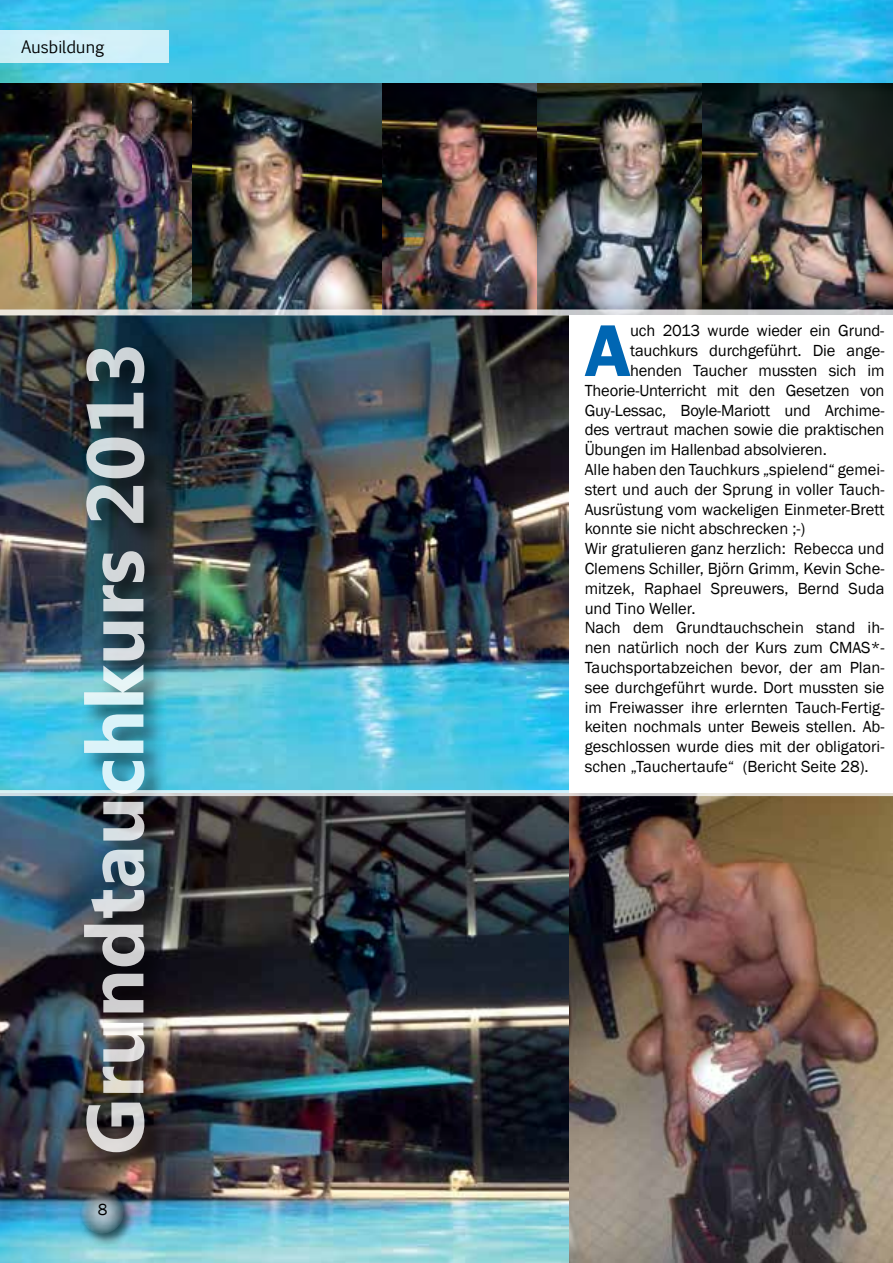
<style>
.page{position:relative;width:893px;height:1263px;background:#fff}
.page>*{position:absolute;margin:0;border:0;box-sizing:border-box;transform-origin:0 0}
.t1{font:700 80.25px "Microsoft Phags Pa";color:#fff}
.t2{font:600 75.9px "Franklin Gothic";color:#0066b3}
.t3{font:16.5px "Franklin Gothic";color:#000}
.t4{font:16.5px "Euphemia CAS";color:#000}
</style>
<div class="page">
<img style="left:0;top:315px;width:568px;height:948px">
<img style="left:0;top:0;width:893px;height:83px">
<img style="left:381px;top:83px;width:512px;height:226px">
<img style="left:0;top:83px;width:381px;height:226px">
<div style="left:0;top:31px;width:169px;height:32px;background:#cff0f8"></div>
<div style="left:77px;top:1187px;width:59px;height:59px;background:#000;opacity:.75"></div>
<svg style="left:81px;top:1191px;width:43px;height:42px"></svg>
<div style="left:80px;top:344px;width:89px;height:832px;background:#000;opacity:.75"></div>
<img style="left:569px;top:796px;width:324px;height:467px">
<svg style="left:0;top:309px;width:893px;height:6px;background:#c6c6c5"></svg>
<svg style="left:0;top:790px;width:893px;height:6px"></svg>
<p class="t4" style="left:21px;top:35px;width:84px">Ausbildung</p>
<h1 class="t1" style="left:58px;top:1155px;width:814px;rotate:-90deg">Grundtauchkurs 2013</h1>
<p class="t3" style="left:98px;top:1199px;width:11px">8</p>
<h2 class="t2" style="left:585px;top:304px;width:48px">A</h2>
<p class="t3" style="left:630px;top:321px;width:256px">uch 2013 wurde wieder ein Grund-</p>
<p class="t3" style="left:630px;top:340px;width:256px">tauchkurs durchgeführt. Die ange-</p>
<p class="t3" style="left:630px;top:360px;width:256px">henden Taucher mussten sich im</p>
<p class="t3" style="left:585px;top:380px;width:301px">Theorie-Unterricht mit den Gesetzen von</p>
<p class="t3" style="left:585px;top:400px;width:301px">Guy-Lessac, Boyle-Mariott und Archime-</p>
<p class="t3" style="left:585px;top:420px;width:301px">des vertraut machen sowie die praktischen</p>
<p class="t3" style="left:585px;top:439px;width:244px">Übungen im Hallenbad absolvieren.</p>
<p class="t3" style="left:585px;top:459px;width:301px">Alle haben den Tauchkurs „spielend“ gemei-</p>
<p class="t3" style="left:585px;top:479px;width:301px">stert und auch der Sprung in voller Tauch-</p>
<p class="t3" style="left:585px;top:499px;width:301px">Ausrüstung vom wackeligen Einmeter-Brett</p>
<p class="t3" style="left:585px;top:519px;width:222px">konnte sie nicht abschrecken ;-)</p>
<p class="t3" style="left:585px;top:538px;width:301px">Wir gratulieren ganz herzlich: Rebecca und</p>
<p class="t3" style="left:585px;top:558px;width:301px">Clemens Schiller, Björn Grimm, Kevin Sche-</p>
<p class="t3" style="left:585px;top:578px;width:301px">mitzek, Raphael Spreuwers, Bernd Suda</p>
<p class="t3" style="left:585px;top:598px;width:112px">und Tino Weller.</p>
<p class="t3" style="left:585px;top:618px;width:301px">Nach dem Grundtauchschein stand ih-</p>
<p class="t3" style="left:585px;top:637px;width:301px">nen natürlich noch der Kurs zum CMAS*-</p>
<p class="t3" style="left:585px;top:657px;width:301px">Tauchsportabzeichen bevor, der am Plan-</p>
<p class="t3" style="left:585px;top:677px;width:301px">see durchgeführt wurde. Dort mussten sie</p>
<p class="t3" style="left:585px;top:697px;width:301px">im Freiwasser ihre erlernten Tauch-Fertig-</p>
<p class="t3" style="left:585px;top:717px;width:301px">keiten nochmals unter Beweis stellen. Ab-</p>
<p class="t3" style="left:585px;top:736px;width:301px">geschlossen wurde dies mit der obligatori-</p>
<p class="t3" style="left:585px;top:756px;width:285px">schen „Tauchertaufe“ (Bericht Seite 28).</p>
</div>
